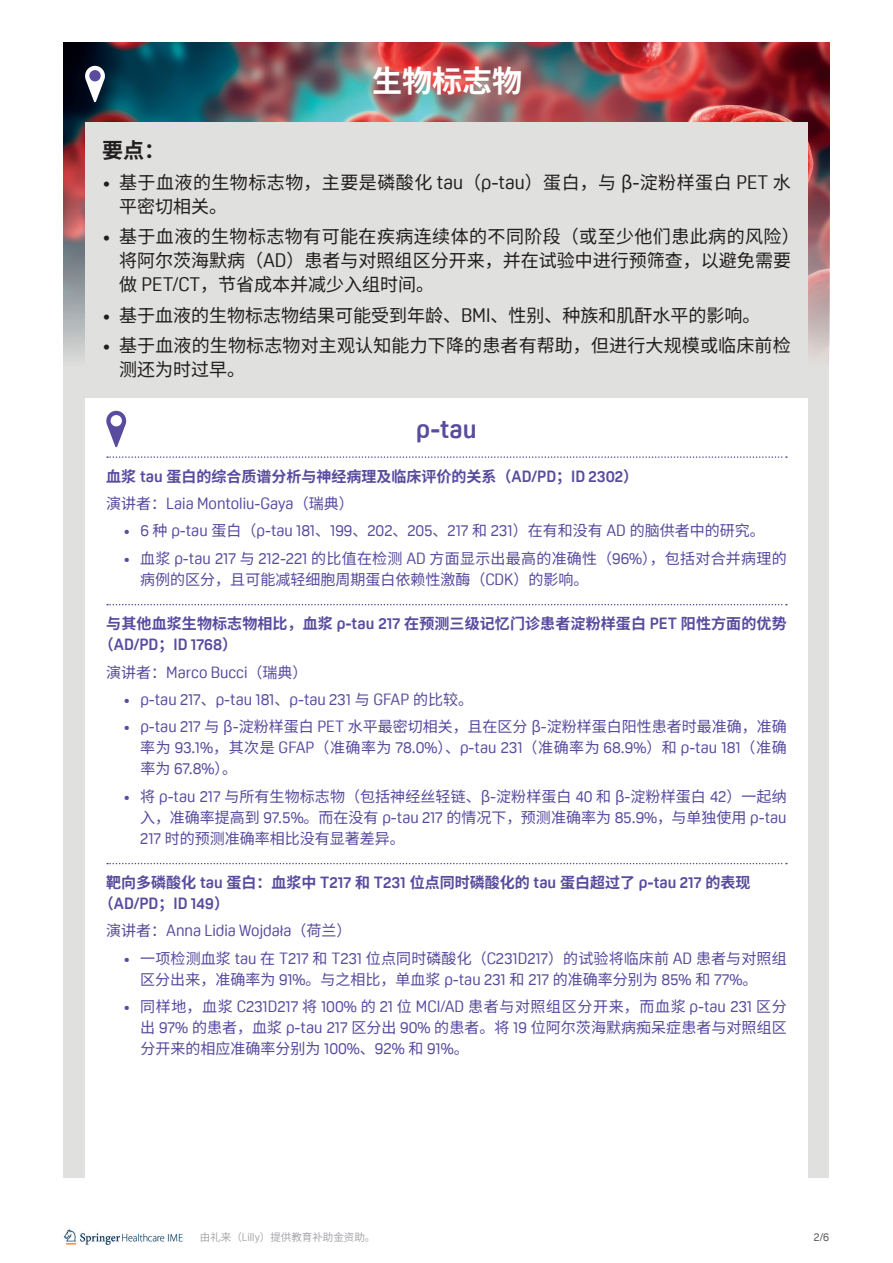
<style>
.page{position:relative;width:893px;height:1263px;background:#fff}
.page>*{position:absolute;margin:0;border:0;box-sizing:border-box;transform-origin:0 0}
.t1{font:700 30px "Noto Sans SC";color:#fff}
.t2{font:700 25.5px "Oscine";color:#594c9f}
.t3{font:700 21px "Noto Sans SC";color:#231f20}
.t4{font:18px/24px "Noto Sans SC";letter-spacing:.01em;color:#231f20}
.t5{font:15.9px/21px "Oscine";color:#594c9f}
.t6{font:700 15.9px/27.5px "Oscine";color:#594c9f}
.t7{font:15px/21px "Noto Sans SC";color:#594c9f}
.t8{font:700 15px "Noto Sans SC";color:#594c9f}
.t9{font:11.1px "Oscine";color:#515455}
.t10{font:10.5px "Noto Sans SC";color:#a8a9ad}
.s1{font-family:"Oscine";font-size:19.05px}
.s2{font-family:"Oscine";font-size:15.9px}
.s3{font-family:"Noto Sans SC";font-size:15px}
.s4{font-family:"Noto Sans SC";font-weight:400;font-size:15px}
.s5{font-weight:400}
.s6{font-family:"Noto Sans SC";font-weight:700;font-size:15px}
.s7{font-weight:700}
.s8{font-size:15px}
.s9{font-family:"Oscine";font-size:11.1px}
</style>
<div class="page">
<div style="left:64px;top:43px;width:765px;height:1135px;background:#e0e1df"></div>
<img style="left:64px;top:1229px;width:119px;height:17px">
<img style="left:64px;top:43px;width:765px;height:314px">
<svg style="left:85px;top:66px;width:20px;height:36px"></svg>
<div style="left:89px;top:70px;width:12px;height:11px;background:#594c9f;border-radius:50%"></div>
<div style="left:85px;top:123px;width:723px;height:275px;background:#e0e1df"></div>
<div style="left:85px;top:398px;width:723px;height:784px;background:#fff"></div>
<svg style="left:107px;top:456px;width:680px;height:2px"></svg>
<svg style="left:107px;top:604px;width:680px;height:1px"></svg>
<svg style="left:107px;top:863px;width:680px;height:1px"></svg>
<svg style="left:106px;top:411px;width:21px;height:36px"></svg>
<div style="left:111px;top:415px;width:11px;height:11px;background:#fff;border-radius:50%"></div>
<h1 class="t1" style="left:372px;top:65px;width:152px">生物标志物</h1>
<h3 class="t3" style="left:102px;top:138px;width:64px">要点：</h3>
<p class="t4" style="left:119px;top:171px;width:673px;text-indent:-17px"><span class="s1">•</span> 基于血液的生物标志物，主要是磷酸化 <span class="s1">tau</span>（<span class="s1">p-tau</span>）蛋白，与 β<span class="s1">-</span>淀粉样蛋白 <span class="s1">PET</span> 水平密切相关。</p>
<p class="t4" style="left:119px;top:225px;width:682px;text-indent:-17px"><span class="s1">•</span> 基于血液的生物标志物有可能在疾病连续体的不同阶段（或至少他们患此病的风险）将阿尔茨海默病（<span class="s1">AD</span>）患者与对照组区分开来，并在试验中进行预筛查，以避免需要做 <span class="s1">PET/CT</span>，节省成本并减少入组时间。</p>
<p class="t4" style="left:102px;top:304px;width:660px"><span class="s1">•</span> 基于血液的生物标志物结果可能受到年龄、<span class="s1">BMI</span>、性别、种族和肌酐水平的影响。</p>
<p class="t4" style="left:119px;top:334px;width:673px;text-indent:-17px"><span class="s1">•</span> 基于血液的生物标志物对主观认知能力下降的患者有帮助，但进行大规模或临床前检测还为时过早。</p>
<h2 class="t2" style="left:416px;top:415px;width:62px">p-tau</h2>
<p class="t8" style="left:106px;top:468px;width:533px">血浆 <span class="s2">tau</span> 蛋白的综合质谱分析与神经病理及临床评价的关系（<span class="s2">AD/PD</span>；<span class="s2">ID 2302</span>）</p>
<p class="t5" style="left:106px;top:493px;width:249px"><span class="s3">演讲者：</span>Laia Montoliu-Gaya<span class="s3">（瑞典）</span></p>
<p class="t5" style="left:123px;top:520px;width:643px">• 6 <span class="s3">种</span> p-tau <span class="s3">蛋白（</span>p-tau 181<span class="s3">、</span>199<span class="s3">、</span>202<span class="s3">、</span>205<span class="s3">、</span>217 <span class="s3">和</span> 231<span class="s3">）在有和没有</span> AD <span class="s3">的脑供者中的研究。</span></p>
<p class="t7" style="left:140px;top:548px;width:648px;text-indent:-17px"><span class="s2">•</span> 血浆 <span class="s2">p-tau 217</span> 与 <span class="s2">212-221</span> 的比值在检测 <span class="s2">AD</span> 方面显示出最高的准确性（<span class="s2">96%</span>），包括对合并病理的病例的区分，且可能减轻细胞周期蛋白依赖性激酶（<span class="s2">CDK</span>）的影响。</p>
<p class="t8" style="left:106px;top:615px;width:682px">与其他血浆生物标志物相比，血浆 <span class="s2">p-tau 217</span> 在预测三级记忆门诊患者淀粉样蛋白 <span class="s2">PET</span> 阳性方面的优势</p>
<p class="t6" style="left:106px;top:631px;width:203px;text-indent:-7px"><span class="s3">（</span>AD/PD<span class="s3">；</span>ID 1768<span class="s3">）<br></span><span class="s4">演讲者：</span><span class="s5">Marco Bucci</span><span class="s4">（瑞典）</span></p>
<p class="t5" style="left:123px;top:689px;width:351px">• p-tau 217<span class="s3">、</span>p-tau 181<span class="s3">、</span>p-tau 231 <span class="s3">与</span> GFAP <span class="s3">的比较。</span></p>
<p class="t7" style="left:123px;top:717px;width:665px"><span class="s2">• p-tau 217</span> 与 β<span class="s2">-</span>淀粉样蛋白 <span class="s2">PET</span> 水平最密切相关，且在区分 β<span class="s2">-</span>淀粉样蛋白阳性患者时最准确，准确</p>
<p class="t5" style="left:140px;top:737px;width:648px"><span class="s3">率为</span> 93.1%<span class="s3">，其次是</span> GFAP<span class="s3">（准确率为</span> 78.0%<span class="s3">）、</span>p-tau 231<span class="s3">（准确率为</span> 68.9%<span class="s3">）和</span> p-tau 181<span class="s3">（准确率为</span> 67.8%<span class="s3">）。</span></p>
<p class="t7" style="left:140px;top:786px;width:648px;text-align:justify;text-indent:-17px"><span class="s2">•</span> 将 <span class="s2">p-tau 217</span> 与所有生物标志物（包括神经丝轻链、β<span class="s2">-</span>淀粉样蛋白 <span class="s2">40</span> 和 β<span class="s2">-</span>淀粉样蛋白 <span class="s2">42</span>）一起纳入，准确率提高到 <span class="s2">97.5%</span>。而在没有 <span class="s2">p-tau 217</span> 的情况下，预测准确率为 <span class="s2">85.9%</span>，与单独使用 <span class="s2">p-tau 217</span> 时的预测准确率相比没有显著差异。</p>
<p class="t8" style="left:106px;top:874px;width:645px">靶向多磷酸化 <span class="s2">tau</span> 蛋白：血浆中 <span class="s2">T217</span> 和 <span class="s2">T231</span> 位点同时磷酸化的 <span class="s2">tau</span> 蛋白超过了 <span class="s2">p-tau 217</span> 的表现</p>
<p class="t5" style="left:106px;top:890px;width:247px;line-height:27.5px;text-indent:-8px"><span class="s6">（</span><span class="s7">AD/PD</span><span class="s6">；</span><span class="s7">ID 149</span><span class="s6">）<br></span><span class="s3">演讲者：</span>Anna Lidia Wojda<span class="s8">ł</span>a<span class="s3">（荷兰）</span></p>
<p class="t7" style="left:140px;top:948px;width:648px;text-indent:-17px"><span class="s2">•</span> 一项检测血浆 <span class="s2">tau</span> 在 <span class="s2">T217</span> 和 <span class="s2">T231</span> 位点同时磷酸化（<span class="s2">C231D217</span>）的试验将临床前 <span class="s2">AD</span> 患者与对照组区分出来，准确率为 <span class="s2">91%</span>。与之相比，单血浆 <span class="s2">p-tau 231</span> 和 <span class="s2">217</span> 的准确率分别为 <span class="s2">85%</span> 和 <span class="s2">77%</span>。</p>
<p class="t5" style="left:123px;top:996px;width:665px">• <span class="s3">同样地，血浆</span> C231D217 <span class="s3">将</span> 100% <span class="s3">的</span> 21 <span class="s3">位</span> MCI/AD <span class="s3">患者与对照组区分开来，而血浆</span> p-tau 231 <span class="s3">区分</span></p>
<p class="t7" style="left:140px;top:1017px;width:648px">出 <span class="s2">97%</span> 的患者，血浆 <span class="s2">p-tau 217</span> 区分出 <span class="s2">90%</span> 的患者。将 <span class="s2">19</span> 位阿尔茨海默病痴呆症患者与对照组区分开来的相应准确率分别为 <span class="s2">100%</span>、<span class="s2">92%</span> 和 <span class="s2">91%</span>。</p>
<p class="t10" style="left:200px;top:1231px;width:177px">由礼来（<span class="s9">Lilly</span>）提供教育补助金资助。</p>
<p class="t9" style="left:814px;top:1231px;width:17px">2/6</p>
</div>
